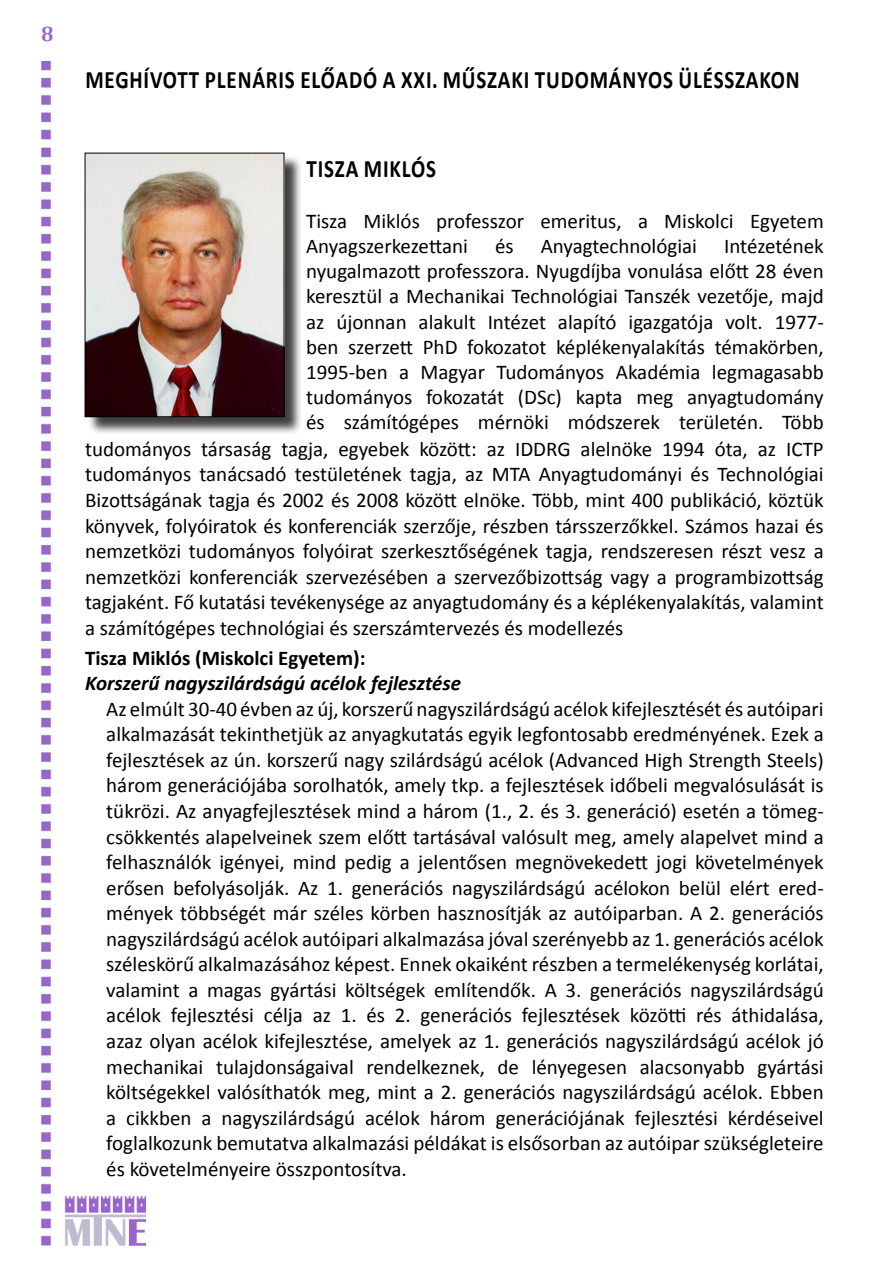
<style>
.page{position:relative;width:893px;height:1263px;background:#fff}
.page>*{position:absolute;margin:0;border:0;box-sizing:border-box;transform-origin:0 0}
.t1{font:700 25.2px "Calibri";letter-spacing:.04em;color:#000;scale:.83 1}
.t2{font:21px/25.5px "Calibri";color:#000}
.t3{font:italic 700 21px "Calibri";color:#000}
.t4{font:700 21px "Calibri";color:#000}
.t5{font:700 21px "Cambria";color:#9a65d1}
</style>
<div class="page">
<img style="left:41px;top:61px;width:104px;height:1185px">
<div style="left:87px;top:155px;width:216px;height:281px;background:#000;opacity:.75"></div>
<img style="left:87px;top:155px;width:195px;height:260px">
<div style="left:85px;top:153px;width:199px;height:264px;border:1px solid #000"></div>
<p class="t5" style="left:41px;top:19px;width:14px">8</p>
<p class="t1" style="left:85px;top:63px;width:468px">MEGHÍVOTT PLENÁRIS ELŐADÓ A XXI. MŰSZAKI</p>
<p class="t1" style="left:535px;top:63px;width:32px">TUDOMÁNYOS</p>
<p class="t1" style="left:679px;top:63px;width:33px">ÜLÉSSZAKON</p>
<p class="t1" style="left:307px;top:153px;width:27px">TISZA</p>
<p class="t1" style="left:364px;top:153px;width:87px">MIKLÓS</p>
<p class="t2" style="left:306px;top:208px;width:519px">Tisza Miklós professzor emeritus, a Miskolci Egyetem<br>Anyagszerkezettani</p>
<p class="t2" style="left:495px;top:233px;width:20px">és</p>
<p class="t2" style="left:541px;top:233px;width:158px">Anyagtechnológiai</p>
<p class="t2" style="left:724px;top:233px;width:101px">Intézetének</p>
<p class="t2" style="left:306px;top:258px;width:519px">nyugalmazott professzora. Nyugdíjba vonulása előtt 28 éven</p>
<p class="t2" style="left:306px;top:284px;width:519px">keresztül a Mechanikai Technológiai Tanszék vezetője, majd</p>
<p class="t2" style="left:306px;top:309px;width:519px">az újonnan alakult Intézet alapító igazgatója volt. 1977-</p>
<p class="t2" style="left:306px;top:334px;width:519px">ben szerzett PhD fokozatot képlékenyalakítás témakörben,</p>
<p class="t2" style="left:306px;top:359px;width:519px">1995-ben a Magyar Tudományos Akadémia legmagasabb</p>
<p class="t2" style="left:306px;top:384px;width:519px">tudományos fokozatát (DSc) kapta meg anyagtudomány</p>
<p class="t2" style="left:306px;top:410px;width:519px">és számítógépes mérnöki módszerek területén. Több</p>
<p class="t2" style="left:85px;top:436px;width:740px">tudományos társaság tagja, egyebek között: az IDDRG alelnöke 1994 óta, az ICTP</p>
<p class="t2" style="left:85px;top:462px;width:740px">tudományos tanácsadó testületének tagja, az MTA Anyagtudományi és Technológiai</p>
<p class="t2" style="left:85px;top:487px;width:740px">Bizottságának tagja és 2002 és 2008 között elnöke. Több, mint 400 publikáció, köztük</p>
<p class="t2" style="left:85px;top:513px;width:740px">könyvek, folyóiratok és konferenciák szerzője, részben társszerzőkkel. Számos hazai és</p>
<p class="t2" style="left:85px;top:538px;width:740px">nemzetközi tudományos folyóirat szerkesztőségének tagja, rendszeresen részt vesz a</p>
<p class="t2" style="left:85px;top:564px;width:740px">nemzetközi konferenciák szervezésében a szervezőbizottság vagy a programbizottság</p>
<p class="t2" style="left:85px;top:590px;width:740px">tagjaként. Fő kutatási tevékenysége az anyagtudomány és a képlékenyalakítás, valamint</p>
<p class="t2" style="left:85px;top:615px;width:540px">a számítógépes technológiai és szerszámtervezés és modellezés</p>
<p class="t4" style="left:85px;top:644px;width:282px">TISZA MIKLÓS (MISKOLCI EGYETEM):</p>
<p class="t3" style="left:85px;top:670px;width:377px">Korszerű nagyszilárdságú acélok fejlesztése</p>
<p class="t2" style="left:106px;top:696px;width:719px;text-align:justify">Az elmúlt 30-40 évben az új, korszerű nagyszilárdságú acélok kifejlesztését és autóipari alkalmazását tekinthetjük az anyagkutatás egyik legfontosabb eredményének. Ezek a fejlesztések az ún. korszerű nagy szilárdságú acélok (Advanced High Strength Steels) három generációjába sorolhatók, amely tkp. a fejlesztések időbeli megvalósulását is tükrözi. Az anyagfejlesztések mind a három (1., 2. és 3. generáció) esetén a tömeg&shy;csökkentés alapelveinek szem előtt tartásával valósult meg, amely alapelvet mind a felhasználók igényei, mind pedig a jelentősen megnövekedett jogi követelmények erősen befolyásolják. Az 1. generációs nagyszilárdságú acélokon belül elért ered&shy;mények többségét már széles körben hasznosítják az autóiparban. A 2. generációs nagyszilárdságú acélok autóipari alkalmazása jóval szerényebb az 1. generációs acélok széleskörű alkalmazásához képest. Ennek okaiként részben a termelékenység korlátai, valamint a magas gyártási költségek említendők. A 3. generációs nagyszilárdságú acélok fejlesztési célja az 1. és 2. generációs fejlesztések közötti rés áthidalása, azaz olyan acélok kifejlesztése, amelyek az 1. generációs nagyszilárdságú acélok jó mechanikai tulajdonságaival rendelkeznek, de lényegesen alacsonyabb gyártási költségekkel valósíthatók meg, mint a 2. generációs nagyszilárdságú acélok. Ebben a cikkben a nagyszilárdságú acélok három generációjának fejlesztési kérdéseivel foglalkozunk bemutatva alkalmazási példákat is elsősorban az autóipar szükségleteire és követelményeire összpontosítva.</p>
</div>
